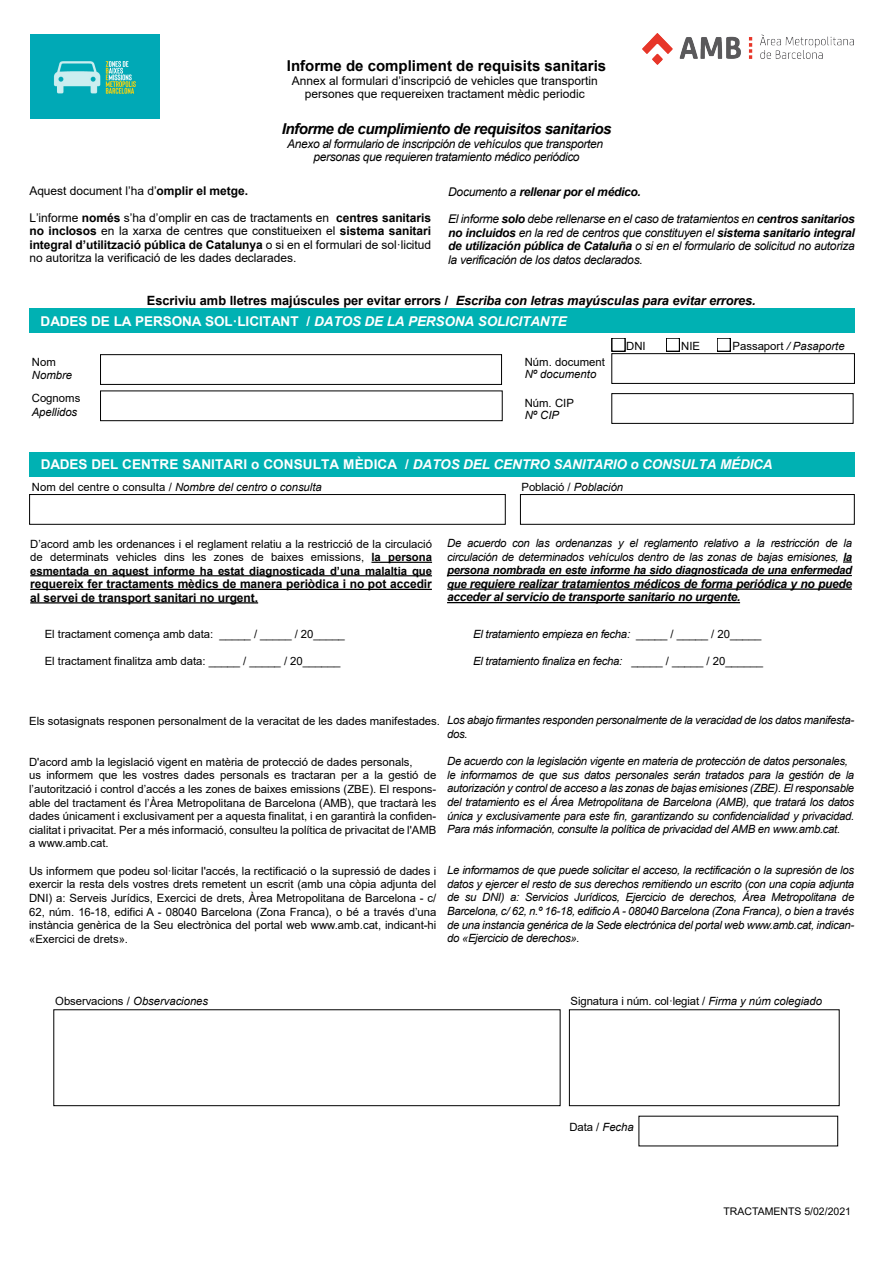
<style>
.page{position:relative;width:893px;height:1263px;background:#fff}
.page>*{position:absolute;margin:0;border:0;box-sizing:border-box;transform-origin:0 0}
.t1{font:italic 700 15px "Arial";letter-spacing:-.03em;color:#000}
.t2{font:700 15px "Arial";color:#000}
.t3{font:700 13.5px "Arial";letter-spacing:.005em;color:#fff}
.t4{font:700 12.75px "Arial";letter-spacing:-.005em;color:#000}
.t5{font:12px/13.5px "Arial";color:#000;text-align:justify}
.t6{font:italic 12px/13.5px "Arial";letter-spacing:-.03em;color:#000;text-align:justify}
.t7{font:italic 700 12px/13.5px "Arial";letter-spacing:-.025em;color:#000}
.t8{font:700 12px/13.5px "Arial";letter-spacing:-.005em;color:#000}
.t9{font:11.4px/13.6px "Arial";letter-spacing:-.005em;color:#000;text-align:justify}
.t10{font:italic 11.4px/13.6px "Arial";letter-spacing:-.025em;color:#000;text-align:justify}
.t11{font:italic 11.4px "Arial";letter-spacing:-.005em;color:#000}
.t12{font:italic 11.4px "Arial";color:#000}
.t13{font:10.5px "Arial";color:#000}
.s1{font-weight:700}
.s2{font-weight:400}
.s3{font-style:italic}
.s4{font-style:normal}
.s5{font-size:11.4px}
</style>
<div class="page">
<div style="left:29px;top:309px;width:825px;height:24px;background:#00b1b3"></div>
<img style="left:642px;top:34px;width:211px;height:30px">
<img style="left:31px;top:34px;width:128px;height:84px">
<hr style="left:371px;top:561px;width:61px;height:2px;background:#000">
<hr style="left:30px;top:575px;width:402px;height:1px;background:#000">
<hr style="left:30px;top:589px;width:402px;height:1px;background:#000">
<hr style="left:30px;top:602px;width:228px;height:1px;background:#000">
<div style="left:100px;top:354px;width:402px;height:30px;border:1px solid #000"></div>
<div style="left:611px;top:353px;width:243px;height:30px;border:1px solid #000"></div>
<div style="left:666px;top:338px;width:13px;height:13px;border:1px solid #000"></div>
<div style="left:717px;top:338px;width:13px;height:13px;border:1px solid #000"></div>
<div style="left:611px;top:393px;width:242px;height:30px;border:1px solid #000"></div>
<div style="left:100px;top:391px;width:402px;height:30px;border:1px solid #000"></div>
<div style="left:29px;top:452px;width:826px;height:24px;background:#00b1b3"></div>
<div style="left:29px;top:494px;width:476px;height:30px;border:1px solid #000"></div>
<div style="left:520px;top:494px;width:334px;height:30px;border:1px solid #000"></div>
<hr style="left:447px;top:575px;width:405px;height:1px;background:#000">
<hr style="left:447px;top:588px;width:23px;height:2px;background:#000">
<hr style="left:470px;top:588px;width:382px;height:2px;background:#000">
<hr style="left:447px;top:602px;width:293px;height:1px;background:#000">
<h1 class="t2" style="left:287px;top:55px;width:321px">Informe de compliment de requisits sanitaris</h1>
<p class="t5" style="left:292px;top:74px;width:308px;text-align:center">Annex al formulari d’inscripció de vehicles que transportin persones que requereixen tractament mèdic periodic</p>
<h1 class="t1" style="left:282px;top:119px;width:331px">Informe de cumplimiento de requisitos sanitarios</h1>
<p class="t6" style="left:287px;top:137px;width:317px;text-align:center">Anexo al formulario de inscripción de vehículos que transporten personas que requieren tratamiento médico periódico</p>
<p class="t5" style="left:29px;top:184px;width:220px">Aquest document l’ha d’<span class="s1">omplir el metge.</span></p>
<p class="t5" style="left:29px;top:211px;width:403px">L’informe <span class="s1">només</span> s’ha d’omplir en cas de tractaments en <span class="s1">centres sanitaris no inclosos</span> en la xarxa de centres que constitueixen el <span class="s1">sistema sanitari integral d’utilització pública de Catalunya</span> o si en el formulari de sol·licitud no autoritza la verificació de les dades declarades.</p>
<p class="t7" style="left:448px;top:185px;width:194px"><span class="s2">Documento a</span> rellenar por el médico.</p>
<p class="t6" style="left:448px;top:212px;width:408px">El informe <span class="s1">solo</span> debe rellenarse en el caso de tratamientos en <span class="s1">centros sanitarios no incluidos</span> en la red de centros que constituyen el <span class="s1">sistema sanitario integral de utilización pública de Cataluña</span> o si en el formulario de solicitud no autoriza la verificación de los datos declarados.</p>
<p class="t4" style="left:147px;top:291px;width:610px">Escriviu amb lletres majúscules per evitar errors / <span class="s3">Escriba con letras mayúsculas para evitar errores.</span></p>
<p class="t3" style="left:41px;top:311px;width:528px">DADES DE LA PERSONA SOL·LICITANT / <span class="s3">DATOS DE LA PERSONA SOLICITANTE</span></p>
<p class="t9" style="left:32px;top:355px;width:25px">Nom</p>
<p class="t10" style="left:32px;top:369px;width:42px">Nombre</p>
<p class="t9" style="left:32px;top:391px;width:50px">Cognoms</p>
<p class="t11" style="left:32px;top:404px;width:47px">Apellidos</p>
<p class="t9" style="left:525px;top:355px;width:82px">Núm. document</p>
<p class="t12" style="left:525px;top:367px;width:73px">Nº documento</p>
<p class="t9" style="left:525px;top:396px;width:51px">Núm. CIP</p>
<p class="t10" style="left:525px;top:408px;width:36px">Nº CIP</p>
<p class="t9" style="left:626px;top:339px;width:21px">DNI</p>
<p class="t9" style="left:681px;top:339px;width:20px">NIE</p>
<p class="t12" style="left:732px;top:338px;width:114px"><span class="s4">Passaport</span> / Pasaporte</p>
<p class="t3" style="left:41px;top:455px;width:733px">DADES DEL CENTRE SANITARI o CONSULTA MÈDICA / <span class="s3">DATOS DEL CENTRO SANITARIO o CONSULTA MÉDICA</span></p>
<p class="t11" style="left:32px;top:479px;width:291px"><span class="s4">Nom del centre o consulta /</span> Nombre del centro o consulta</p>
<p class="t9" style="left:522px;top:480px;width:103px">Població / <span class="s3">Población</span></p>
<p class="t9" style="left:30px;top:537px;width:403px">D’acord amb les ordenances i el reglament relatiu a la restricció de la circulació de determinats vehicles dins les zones de baixes emissions, <span class="s1">la persona esmentada en aquest informe ha estat diagnosticada d’una malaltia que</span></p>
<p class="t8" style="left:30px;top:577px;width:403px">requereix fer tractaments mèdics de manera periòdica i no pot accedir al servei de transport sanitari no urgent.</p>
<p class="t9" style="left:45px;top:626px;width:302px">El tractament comença amb data: _____ / _____ / 20_____</p>
<p class="t9" style="left:45px;top:653px;width:297px">El tractament finalitza amb data: _____ / _____ / 20______</p>
<p class="t10" style="left:447px;top:537px;width:406px">De acuerdo con las ordenanzas y el reglamento relativo a la restricción de la circulación de determinados vehículos dentro de las zonas de bajas emisiones, <span class="s1">la persona nombrada en este informe ha sido diagnosticada de una enfermedad</span></p>
<p class="t7" style="left:447px;top:577px;width:407px"><span class="s5">que</span> requiere realizar tratamientos médicos de forma periódica y no puede acceder al servicio de transporte sanitario no urgente.</p>
<p class="t10" style="left:473px;top:627px;width:290px">El tratamiento empieza en fecha: <span class="s4">_____ / _____ / 20_____</span></p>
<p class="t10" style="left:473px;top:654px;width:291px">El tratamiento finaliza en fecha: <span class="s4">_____ / _____ / 20______</span></p>
<p class="t9" style="left:29px;top:714px;width:412px">Els sotasignats responen personalment de la veracitat de les dades manifestades.</p>
<p class="t9" style="left:29px;top:755px;width:409px;text-align:left">D'acord amb la legislació vigent en matèria de protecció de dades personals,<br>us informem que les vostres dades personals es tractaran per a la gestió de l’autorització i control d’accés a les zones de baixes emissions (ZBE). El respons&shy;able del tractament és l’Àrea Metropolitana de Barcelona (AMB), que tractarà les dades únicament i exclusivament per a aquesta finalitat, i en garantirà la confiden&shy;cialitat i privacitat. Per a més informació, consulteu la política de privacitat de l'AMB a www.amb.cat.</p>
<p class="t9" style="left:29px;top:863px;width:409px">Us informem que podeu sol·licitar l'accés, la rectificació o la supressió de dades i exercir la resta dels vostres drets remetent un escrit (amb una còpia adjunta del DNI) a: Serveis Jurídics, Exercici de drets, Àrea Metropolitana de Barcelona - c/ 62, núm. 16-18, edifici A - 08040 Barcelona (Zona Franca), o bé a través d’una instància genèrica de la Seu electrònica del portal web www.amb.cat, indicant-hi «Exercici de drets».</p>
<p class="t10" style="left:447px;top:713px;width:409px">Los abajo firmantes responden personalmente de la veracidad de los datos manifesta&shy;dos.</p>
<p class="t10" style="left:447px;top:754px;width:409px;text-align:left">De acuerdo con la legislación vigente en materia de protección de datos personales, le informamos de que sus datos personales serán tratados para la gestión de la autorización y control de acceso a las zonas de bajas emisiones (ZBE). El responsable del tratamiento es el Área Metropolitana de Barcelona (AMB), que tratará los datos única y exclusivamente para este fin, garantizando su confidencialidad y privacidad.<br>Para más información, consulte la política de privacidad del AMB en www.amb.cat.</p>
<p class="t10" style="left:447px;top:863px;width:409px">Le informamos de que puede solicitar el acceso, la rectificación o la supresión de los datos y ejercer el resto de sus derechos remitiendo un escrito (con una copia adjunta de su DNI) a: Servicios Jurídicos, Ejercicio de derechos, Área Metropolitana de Barcelona, c/ 62, n.º 16-18, edificio A - 08040 Barcelona (Zona Franca), o bien a través de una instancia genérica de la Sede electrónica del portal web www.amb.cat, indican&shy;do «Ejercicio de derechos».</p>
<p class="t9" style="left:55px;top:994px;width:154px">Observacions / <span class="s3">Observaciones</span></p>
<p class="t9" style="left:570px;top:993px;width:253px">Signatura i núm. col·legiat / <span class="s3">Firma y núm colegiado</span></p>
<p class="t9" style="left:569px;top:1120px;width:66px">Data / <span class="s3">Fecha</span></p>
<p class="t13" style="left:723px;top:1204px;width:129px">TRACTAMENTS 5/02/2021</p>
</div>
